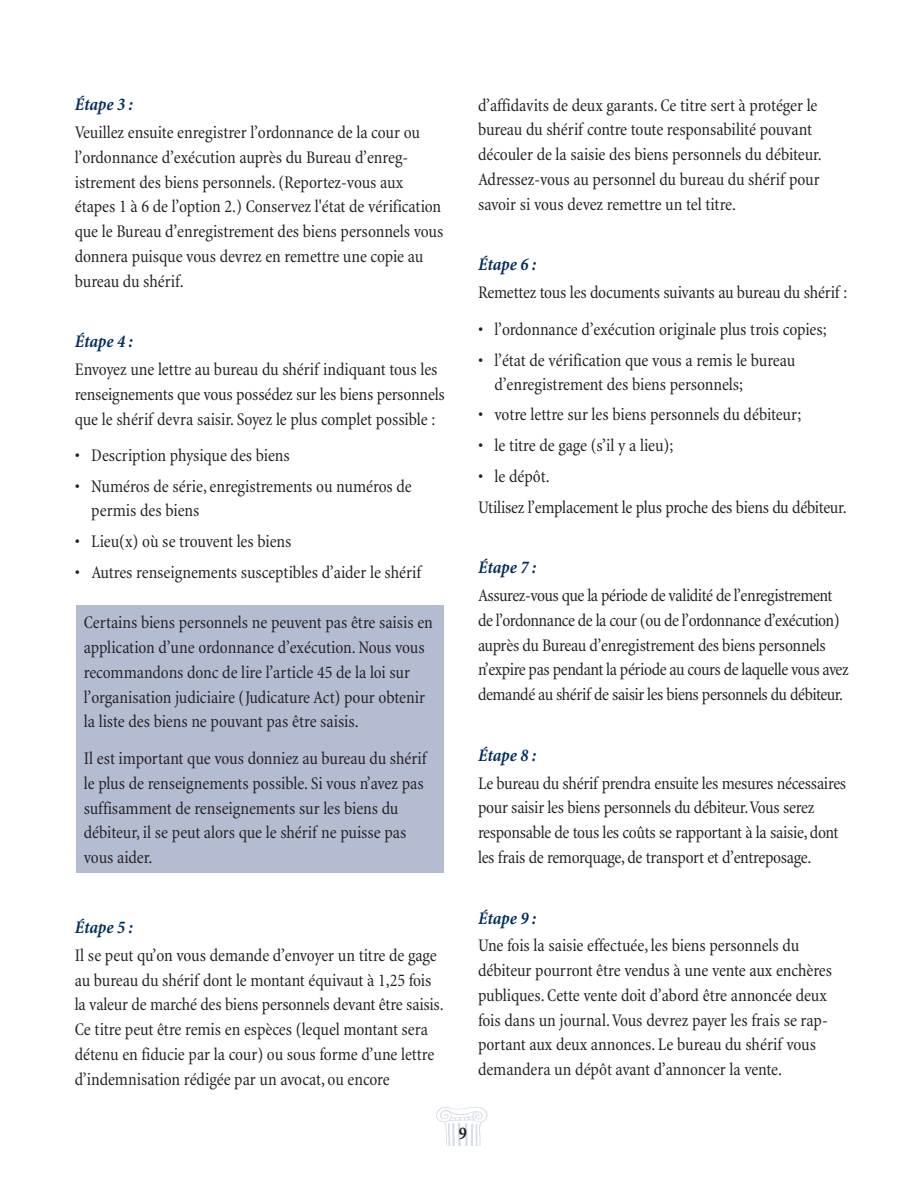
<style>
.page{position:relative;width:918px;height:1188px;background:#fff}
.page>*{position:absolute;margin:0;border:0;box-sizing:border-box;transform-origin:0 0}
.t1{font:condensed 18px/24.8px "Minion";letter-spacing:-.01em;color:#231f20}
.t2{font:italic 700 condensed 18px "Minion";letter-spacing:-.005em;color:#002e5e}
.t3{font:700 condensed 18px "Minion";color:#231f20}
</style>
<div class="page">
<div style="left:76px;top:605px;width:368px;height:267px;background:#b4bcd1"></div>
<img style="left:436px;top:1107px;width:52px;height:39px">
<p class="t2" style="left:75px;top:98px;width:59px">Étape 3 :</p>
<p class="t1" style="left:75px;top:122px;width:370px">Veuillez ensuite enregistrer l’ordonnance de la cour ou l’ordonnance d’exécution auprès du Bureau d’enreg&shy;istrement des biens personnels.(Reportez-vous aux étapes 1 à 6 de l’option 2.) Conservez l'état de vérification que le Bureau d’enregistrement des biens personnels vous donnera puisque vous devrez en remettre une copie au bureau du shérif.</p>
<p class="t2" style="left:75px;top:335px;width:59px">Étape 4 :</p>
<p class="t1" style="left:75px;top:359px;width:371px">Envoyez une lettre au bureau du shérif indiquant tous les renseignements que vous possédez sur les biens personnels que le shérif devra saisir. Soyez le plus complet possible :</p>
<p class="t1" style="left:75px;top:445px;width:217px">• Description physique des biens</p>
<p class="t1" style="left:91px;top:476px;width:322px;line-height:24px;text-indent:-17px">• Numéros de série,enregistrements ou numéros de permis des biens</p>
<p class="t1" style="left:75px;top:530px;width:218px">• Lieu(x) où se trouvent les biens</p>
<p class="t1" style="left:75px;top:561px;width:348px">• Autres renseignements susceptibles d’aider le shérif</p>
<p class="t1" style="left:84px;top:612px;width:351px">Certains biens personnels ne peuvent pas être saisis en application d’une ordonnance d’exécution.Nous vous recommandons donc de lire l’article 45 de la loi sur l’organisation judiciaire (Judicature Act) pour obtenir la liste des biens ne pouvant pas être saisis.</p>
<p class="t1" style="left:84px;top:748px;width:344px">Il est important que vous donniez au bureau du shérif le plus de renseignements possible. Si vous n’avez pas suffisamment de renseignements sur les biens du débiteur, il se peut alors que le shérif ne puisse pas vous aider.</p>
<p class="t1" style="left:478px;top:94px;width:345px">d’affidavits de deux garants. Ce titre sert à protéger le bureau du shérif contre toute responsabilité pouvant découler de la saisie des biens personnels du débiteur.<br>Adressez-vous au personnel du bureau du shérif pour savoir si vous devez remettre un tel titre.</p>
<p class="t2" style="left:478px;top:258px;width:59px">Étape 6 :</p>
<p class="t1" style="left:478px;top:281px;width:371px">Remettez tous les documents suivants au bureau du shérif :</p>
<p class="t1" style="left:478px;top:318px;width:350px">• l’ordonnance d’exécution originale plus trois copies;</p>
<p class="t1" style="left:495px;top:349px;width:302px;line-height:24px;text-indent:-17px">• l’état de vérification que vous a remis le bureau d’enregistrement des biens personnels;</p>
<p class="t1" style="left:478px;top:404px;width:325px">• votre lettre sur les biens personnels du débiteur;</p>
<p class="t1" style="left:478px;top:434px;width:197px">• le titre de gage (s’il y a lieu);</p>
<p class="t1" style="left:478px;top:462px;width:370px;line-height:30.8px">• le dépôt.<br>Utilisez l’emplacement le plus proche des biens du débiteur.</p>
<p class="t2" style="left:478px;top:561px;width:59px">Étape 7 :</p>
<p class="t1" style="left:478px;top:584px;width:372px">Assurez-vous que la période de validité de l’enregistrement de l’ordonnance de la cour (ou de l’ordonnance d’exécution) auprès du Bureau d’enregistrement des biens personnels n’expire pas pendant la période au cours de laquelle vous avez demandé au shérif de saisir les biens personnels du débiteur.</p>
<p class="t2" style="left:478px;top:748px;width:59px">Étape 8 :</p>
<p class="t1" style="left:478px;top:772px;width:370px">Le bureau du shérif prendra ensuite les mesures nécessaires pour saisir les biens personnels du débiteur.Vous serez responsable de tous les coûts se rapportant à la saisie, dont les frais de remorquage, de transport et d’entreposage.</p>
<p class="t2" style="left:75px;top:921px;width:59px">Étape 5 :</p>
<p class="t1" style="left:75px;top:944px;width:370px">Il se peut qu’on vous demande d’envoyer un titre de gage au bureau du shérif dont le montant équivaut à 1,25 fois la valeur de marché des biens personnels devant être saisis.<br>Ce titre peut être remis en espèces (lequel montant sera détenu en fiducie par la cour) ou sous forme d’une lettre d’indemnisation rédigée par un avocat, ou encore</p>
<p class="t2" style="left:478px;top:911px;width:59px">Étape 9 :</p>
<p class="t1" style="left:478px;top:935px;width:356px">Une fois la saisie effectuée, les biens personnels du débiteur pourront être vendus à une vente aux enchères publiques. Cette vente doit d’abord être annoncée deux fois dans un journal.Vous devrez payer les frais se rap&shy;portant aux deux annonces. Le bureau du shérif vous demandera un dépôt avant d’annoncer la vente.</p>
<p class="t3" style="left:459px;top:1127px;width:10px">9</p>
</div>
